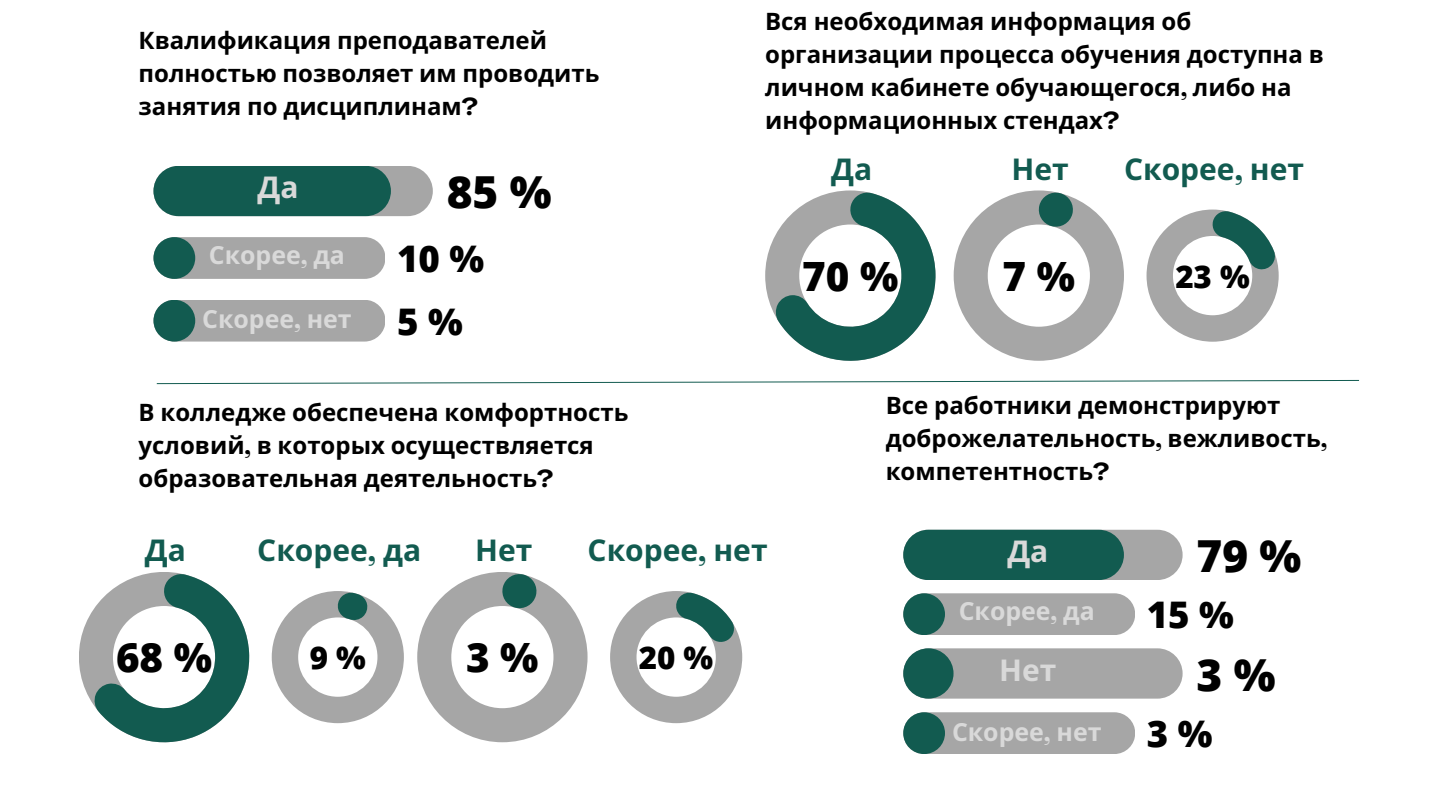
<style>
.page{position:relative;width:1440px;height:810px;background:#fff}
.page>*{position:absolute;margin:0;border:0;box-sizing:border-box;transform-origin:0 0}
.t1{font:800 44.1px "Open Sans";color:#000}
.t2{font:800 40.4px "Open Sans";color:#000}
.t3{font:800 36.7px "Open Sans";color:#000}
.t4{font:800 31.3px "Open Sans";color:#000}
.t5{font:700 30px "Noto Sans";color:#125b50}
.t6{font:700 30px "Noto Sans";color:#d9d9d9}
.t7{font:700 24.9px "Noto Sans";color:#d9d9d9}
.t8{font:700 24px/33px "Noto Sans";color:#000}
.s1{font-family:"Agrandir";font-stretch:expanded}
</style>
<div class="page">
<svg style="left:156px;top:380px;width:1204px;height:4px"></svg>
<svg style="left:765px;top:190px;width:171px;height:171px"></svg>
<div style="left:153px;top:166px;width:280px;height:50px;background:#a6a6a6;border-radius:25px"></div>
<div style="left:153px;top:166px;width:238px;height:50px;background:#125b50;border-radius:25px"></div>
<div style="left:153px;top:237px;width:232px;height:42px;background:#a6a6a6;border-radius:21px"></div>
<div style="left:153px;top:237px;width:42px;height:42px;background:#125b50;border-radius:50%"></div>
<div style="left:153px;top:300px;width:232px;height:42px;background:#a6a6a6;border-radius:21px"></div>
<div style="left:153px;top:300px;width:42px;height:42px;background:#125b50;border-radius:50%"></div>
<svg style="left:954px;top:190px;width:170px;height:171px"></svg>
<svg style="left:1147px;top:210px;width:132px;height:132px"></svg>
<svg style="left:79px;top:572px;width:170px;height:170px"></svg>
<svg style="left:272px;top:591px;width:132px;height:132px"></svg>
<svg style="left:417px;top:572px;width:171px;height:170px"></svg>
<svg style="left:610px;top:591px;width:132px;height:132px"></svg>
<div style="left:903px;top:530px;width:280px;height:50px;background:#a6a6a6;border-radius:25px"></div>
<div style="left:903px;top:530px;width:221px;height:50px;background:#125b50;border-radius:25px"></div>
<div style="left:903px;top:593px;width:232px;height:42px;background:#a6a6a6;border-radius:21px"></div>
<div style="left:903px;top:593px;width:42px;height:42px;background:#125b50;border-radius:50%"></div>
<div style="left:903px;top:712px;width:232px;height:42px;background:#a6a6a6;border-radius:21px"></div>
<div style="left:903px;top:712px;width:42px;height:42px;background:#125b50;border-radius:50%"></div>
<div style="left:903px;top:648px;width:280px;height:51px;background:#a6a6a6;border-radius:25px"></div>
<div style="left:903px;top:648px;width:51px;height:51px;background:#125b50;border-radius:50%"></div>
<p class="t8" style="left:139px;top:23px;width:462px">Квалификация преподавателей полностью позволяет им проводить занятия по дисциплинам<span class="s1">?</span></p>
<p class="t6" style="left:258px;top:166px;width:43px">Да</p>
<p class="t1" style="left:447px;top:161px;width:106px">85 %</p>
<p class="t7" style="left:209px;top:237px;width:138px">Скорее<span class="s1">,</span> да</p>
<p class="t3" style="left:397px;top:233px;width:89px">10 %</p>
<p class="t7" style="left:202px;top:302px;width:151px">Скорее<span class="s1">,</span> нет</p>
<p class="t3" style="left:397px;top:296px;width:67px">5 %</p>
<p class="t8" style="left:765px;top:5px;width:560px">Вся необходимая информация об организации процесса обучения доступна в личном кабинете обучающегося<span class="s1">,</span> либо на информационных стендах<span class="s1">?</span></p>
<p class="t5" style="left:831px;top:148px;width:43px">Да</p>
<p class="t2" style="left:802px;top:248px;width:97px">70 %</p>
<p class="t5" style="left:1012px;top:148px;width:59px">Нет</p>
<p class="t5" style="left:1124px;top:148px;width:181px">Скорее<span class="s1">,</span> нет</p>
<p class="t2" style="left:1003px;top:248px;width:74px">7 %</p>
<p class="t4" style="left:1175px;top:254px;width:76px">23 %</p>
<p class="t8" style="left:139px;top:396px;width:491px">В колледже обеспечена комфортность условий<span class="s1">,</span> в которых осуществляется образовательная деятельность<span class="s1">?</span></p>
<p class="t8" style="left:886px;top:388px;width:443px">Все работники демонстрируют доброжелательность<span class="s1">,</span> вежливость<span class="s1">, </span>компетентность<span class="s1">?</span></p>
<p class="t5" style="left:145px;top:529px;width:43px">Да</p>
<p class="t5" style="left:257px;top:529px;width:165px">Скорее<span class="s1">,</span> да</p>
<p class="t2" style="left:116px;top:629px;width:97px">68 %</p>
<p class="t4" style="left:310px;top:636px;width:58px">9 %</p>
<p class="t5" style="left:475px;top:529px;width:59px">Нет</p>
<p class="t5" style="left:588px;top:529px;width:181px">Скорее<span class="s1">,</span> нет</p>
<p class="t6" style="left:1007px;top:530px;width:43px">Да</p>
<p class="t1" style="left:1197px;top:525px;width:106px">79 %</p>
<p class="t7" style="left:959px;top:593px;width:138px">Скорее<span class="s1">,</span> да</p>
<p class="t3" style="left:1147px;top:589px;width:89px">15 %</p>
<p class="t2" style="left:466px;top:629px;width:74px">3 %</p>
<p class="t4" style="left:639px;top:636px;width:76px">20 %</p>
<p class="t6" style="left:999px;top:649px;width:59px">Нет</p>
<p class="t1" style="left:1197px;top:643px;width:81px">3 %</p>
<p class="t7" style="left:952px;top:714px;width:151px">Скорее<span class="s1">,</span> нет</p>
<p class="t3" style="left:1147px;top:708px;width:67px">3 %</p>
</div>
